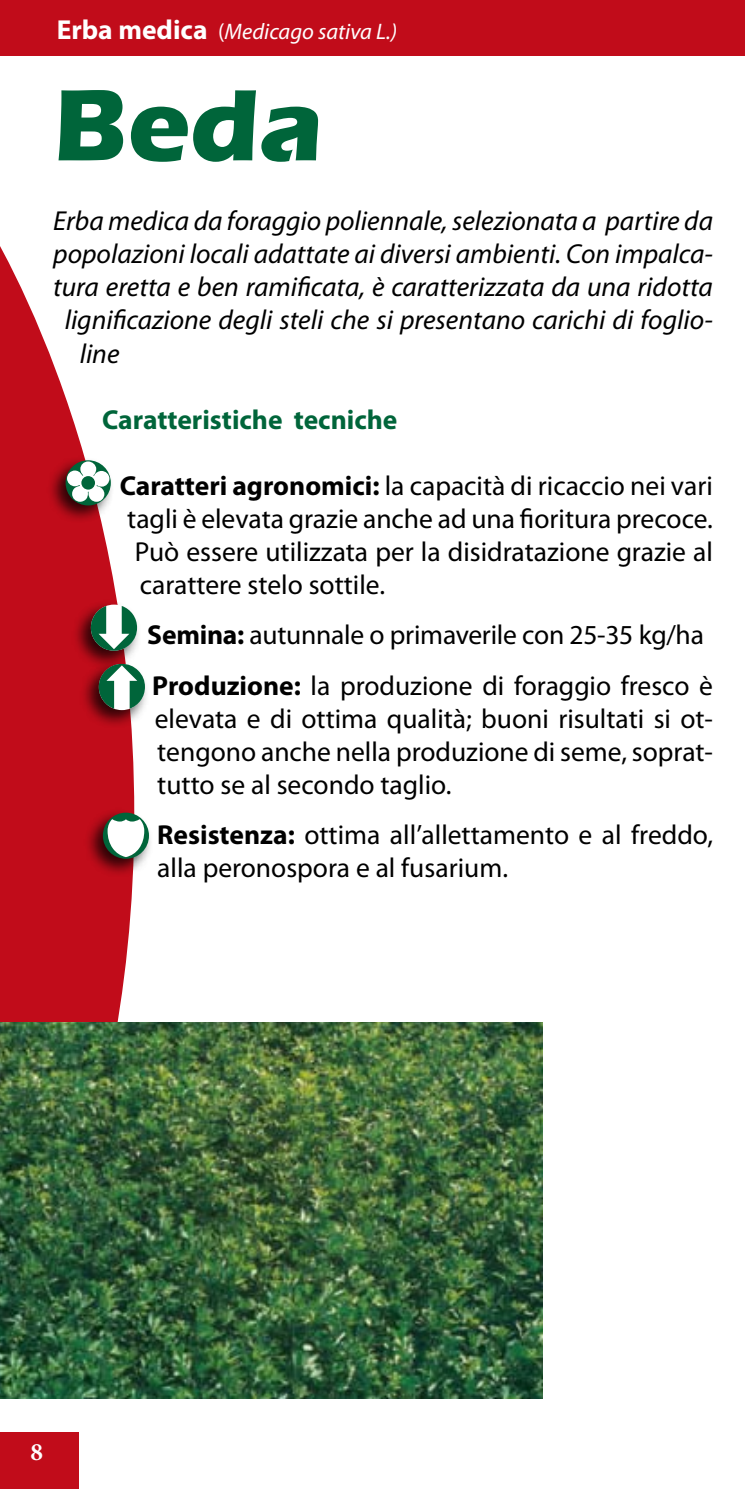
<style>
.page{position:relative;width:745px;height:1489px;background:#fff}
.page>*{position:absolute;margin:0;border:0;box-sizing:border-box;transform-origin:0 0}
.t1{font:27.5px/33px "Myriad Pro";color:#000}
.t2{font:italic 27.5px "Myriad Pro";color:#000}
.t3{font:700 27.5px "Myriad Pro";color:#00653a}
.t4{font:700 25px "Minion Pro";color:#fff}
.t5{font:italic 22.5px "Myriad Pro";color:#fff}
.s1{font-weight:700;font-style:normal;font-size:27.5px}
.s2{font-style:normal}
.s3{font-weight:700}
</style>
<div class="page">
<svg style="left:0;top:246px;width:134px;height:1153px;fill:#c10c1a"></svg>
<img style="left:0;top:1022px;width:542px;height:375px">
<div style="left:46px;top:455px;width:69px;height:68px;background:#000;opacity:.75"></div>
<svg style="left:66px;top:460px;width:45px;height:45px"></svg>
<svg style="left:67px;top:461px;width:42px;height:41px"></svg>
<div style="left:71px;top:599px;width:70px;height:69px;background:#000;opacity:.75"></div>
<svg style="left:91px;top:606px;width:46px;height:44px"></svg>
<div style="left:79px;top:658px;width:70px;height:70px;background:#000;opacity:.75"></div>
<svg style="left:99px;top:664px;width:46px;height:44px"></svg>
<div style="left:83px;top:807px;width:70px;height:69px;background:#000;opacity:.75"></div>
<div style="left:103px;top:812px;width:46px;height:46px;background:#00653a;border-radius:50%"></div>
<svg style="left:107px;top:819px;width:37px;height:38px"></svg>
<svg style="left:58px;top:90px;width:260px;height:72px"></svg>
<div style="left:0;top:0;width:744px;height:55px;background:#c10c1a"></div>
<div style="left:0;top:1431px;width:78px;height:57px;background:#c10c1a"></div>
<p class="t5" style="left:57px;top:17px;width:342px"><span class="s1">Erba medica</span> <span class="s2">(</span>Medicago sativa L.)</p>
<p class="t2" style="left:53px;top:204px;width:661px">Erba medica da foraggio poliennale, selezionata a partire da</p>
<p class="t2" style="left:53px;top:237px;width:661px">popolazioni locali adattate ai diversi ambienti. Con impalca-</p>
<p class="t2" style="left:53px;top:270px;width:661px">tura eretta e ben ramificata, è caratterizzata da una ridotta</p>
<p class="t2" style="left:65px;top:303px;width:649px">lignificazione degli steli che si presentano carichi di foglio-</p>
<p class="t2" style="left:80px;top:336px;width:41px">line</p>
<p class="t3" style="left:102px;top:401px;width:296px">Caratteristiche tecniche</p>
<p class="t1" style="left:120px;top:468px;width:594px"><span class="s3">Caratteri agronomici:</span> la capacità di ricaccio nei vari</p>
<p class="t1" style="left:127px;top:501px;width:587px">tagli è elevata grazie anche ad una fioritura precoce.</p>
<p class="t1" style="left:135px;top:534px;width:579px">Può essere utilizzata per la disidratazione grazie al</p>
<p class="t1" style="left:140px;top:567px;width:246px">carattere stelo sottile.</p>
<p class="t1" style="left:147px;top:609px;width:567px;line-height:50.5px"><span class="s3">Semina:</span> autunnale o primaverile con 25-35 kg/ha<br><span class="s3">Produzione:</span> la produzione di foraggio fresco è</p>
<p class="t1" style="left:155px;top:701px;width:559px;text-align:justify">elevata e di ottima qualità; buoni risultati si ot&shy;tengono anche nella produzione di seme, soprat&shy;tutto se al secondo taglio.</p>
<p class="t1" style="left:157px;top:818px;width:557px"><span class="s3">Resistenza:</span> ottima all’allettamento e al freddo, alla peronospora e al fusarium.</p>
<p class="t4" style="left:31px;top:1433px;width:14px">8</p>
</div>
